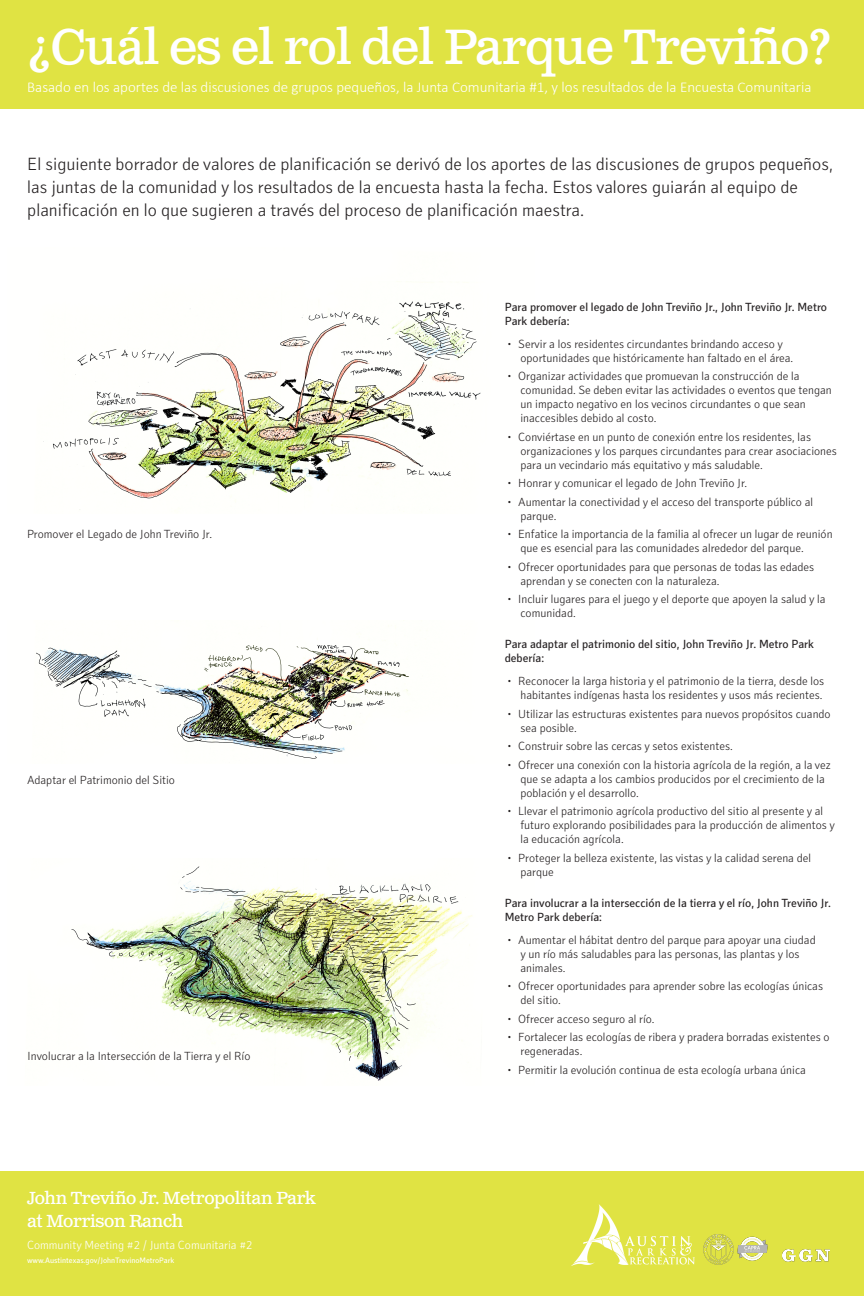
<style>
.page{position:relative;width:864px;height:1296px;background:#fff}
.page>*{position:absolute;margin:0;border:0;box-sizing:border-box;transform-origin:0 0}
.H0_Left{font:49.5px "Clarendon Text Pro";letter-spacing:-.02em;color:#fff}
.H2_Left{font:300 18px/23px "Secca Std";color:#231f20}
.H0_Left-2{font:17.5px/23px "Clarendon Text Pro";letter-spacing:-.02em;color:#fff}
.t1{font:300 15px "Calibri";color:#fff}
.H2_Left-2{font:300 12px/14px "Secca Std";color:#231f20}
.H2_Left-3{font:12px/14px "Secca Std";color:#231f20}
.H2_Left-4{font:300 12px "Secca Std";color:#fff}
.H2_Left-5{font:8px "Secca Std";color:#fff}
</style>
<div class="page">
<div style="left:0;top:1171px;width:864px;height:125px;background:#e0e343"></div>
<div style="left:0;top:0;width:864px;height:109px;background:#e0e343"></div>
<img style="left:737px;top:1236px;width:31px;height:25px">
<img style="left:703px;top:1234px;width:31px;height:31px">
<img style="left:572px;top:1205px;width:123px;height:60px">
<img style="left:783px;top:1250px;width:46px;height:12px">
<img style="left:43px;top:301px;width:438px;height:209px">
<img style="left:36px;top:645px;width:373px;height:114px">
<img style="left:71px;top:866px;width:402px;height:215px">
<p class="H0_Left" style="left:27px;top:17px;width:807px">¿Cuál es el rol del Parque Treviño?</p>
<p class="t1" style="left:27px;top:78px;width:786px">Basado en los aportes de las discusiones de grupos pequeños, la Junta Comunitaria #1, y los resultados de la Encuesta Comunitaria</p>
<p class="H2_Left" style="left:27px;top:153px;width:807px">El siguiente borrador de valores de planificación se derivó de los aportes de las discusiones de grupos pequeños, las juntas de la comunidad y los resultados de la encuesta hasta la fecha. Estos valores guiarán al equipo de planificación en lo que sugieren a través del proceso de planificación maestra.</p>
<p class="H2_Left-2" style="left:27px;top:527px;width:187px">Promover el Legado de John Treviño Jr.</p>
<p class="H2_Left-2" style="left:27px;top:774px;width:150px">Adaptar el Patrimonio del Sitio</p>
<p class="H2_Left-2" style="left:28px;top:1049px;width:224px">Involucrar a la Intersección de la Tierra y el Río</p>
<p class="H0_Left-2" style="left:27px;top:1187px;width:290px">John Treviño Jr. Metropolitan Park at Morrison Ranch</p>
<p class="H2_Left-5" style="left:27px;top:1256px;width:149px">www.Austintexas.gov/JohnTrevinoMetroPark</p>
<p class="H2_Left-4" style="left:27px;top:1238px;width:227px">Community Meeting #2 / Junta Comunitaria #2</p>
<p class="H2_Left-3" style="left:505px;top:300px;width:324px">Para promover el legado de John Treviño Jr., John Treviño Jr. Metro<br>Park debería:</p>
<p class="H2_Left-2" style="left:520px;top:337px;width:274px;text-indent:-14px">• Servir a los residentes circundantes brindando acceso y oportunidades que históricamente han faltado en el área.</p>
<p class="H2_Left-2" style="left:520px;top:370px;width:313px;text-indent:-14px">• Organizar actividades que promuevan la construcción de la comunidad. Se deben evitar las actividades o eventos que tengan un impacto negativo en los vecinos circundantes o que sean inaccesibles debido al costo.</p>
<p class="H2_Left-2" style="left:520px;top:430px;width:318px;text-indent:-14px">• Conviértase en un punto de conexión entre los residentes, las organizaciones y los parques circundantes para crear asociaciones para un vecindario más equitativo y más saludable.</p>
<p class="H2_Left-2" style="left:507px;top:477px;width:242px">• Honrar y comunicar el legado de John Treviño Jr.</p>
<p class="H2_Left-2" style="left:520px;top:495px;width:294px;text-indent:-14px">• Aumentar la conectividad y el acceso del transporte público al parque.</p>
<p class="H2_Left-2" style="left:520px;top:528px;width:314px;text-indent:-14px">• Enfatice la importancia de la familia al ofrecer un lugar de reunión que es esencial para las comunidades alrededor del parque.</p>
<p class="H2_Left-2" style="left:520px;top:560px;width:295px;text-indent:-14px">• Ofrecer oportunidades para que personas de todas las edades aprendan y se conecten con la naturaleza.</p>
<p class="H2_Left-2" style="left:520px;top:593px;width:307px;text-indent:-14px">• Incluir lugares para el juego y el deporte que apoyen la salud y la comunidad.</p>
<p class="H2_Left-3" style="left:505px;top:638px;width:311px">Para adaptar el patrimonio del sitio, John Treviño Jr. Metro Park debería:</p>
<p class="H2_Left-2" style="left:507px;top:675px;width:319px;text-align:right">• Reconocer la larga historia y el patrimonio de la tierra, desde los habitantes indígenas hasta los residentes y usos más recientes.</p>
<p class="H2_Left-2" style="left:521px;top:707px;width:312px;text-indent:-14px">• Utilizar las estructuras existentes para nuevos propósitos cuando sea posible.</p>
<p class="H2_Left-2" style="left:507px;top:740px;width:227px">• Construir sobre las cercas y setos existentes.</p>
<p class="H2_Left-2" style="left:521px;top:758px;width:312px;text-indent:-14px">• Ofrecer una conexión con la historia agrícola de la región, a la vez que se adapta a los cambios producidos por el crecimiento de la población y el desarrollo.</p>
<p class="H2_Left-2" style="left:521px;top:805px;width:316px;text-indent:-14px">• Llevar el patrimonio agrícola productivo del sitio al presente y al futuro explorando posibilidades para la producción de alimentos y la educación agrícola.</p>
<p class="H2_Left-2" style="left:521px;top:851px;width:292px;text-indent:-14px">• Proteger la belleza existente, las vistas y la calidad serena del parque</p>
<p class="H2_Left-3" style="left:505px;top:896px;width:328px">Para involucrar a la intersección de la tierra y el río, John Treviño Jr.<br>Metro Park debería:</p>
<p class="H2_Left-2" style="left:520px;top:933px;width:297px;text-indent:-14px">• Aumentar el hábitat dentro del parque para apoyar una ciudad y un río más saludables para las personas, las plantas y los animales.</p>
<p class="H2_Left-2" style="left:520px;top:980px;width:304px;text-indent:-14px">• Ofrecer oportunidades para aprender sobre las ecologías únicas del sitio.</p>
<p class="H2_Left-2" style="left:507px;top:1012px;width:149px">• Ofrecer acceso seguro al río.</p>
<p class="H2_Left-2" style="left:520px;top:1031px;width:311px;text-indent:-14px">• Fortalecer las ecologías de ribera y pradera borradas existentes o regeneradas.</p>
<p class="H2_Left-2" style="left:507px;top:1063px;width:300px">• Permitir la evolución continua de esta ecología urbana única</p>
</div>
